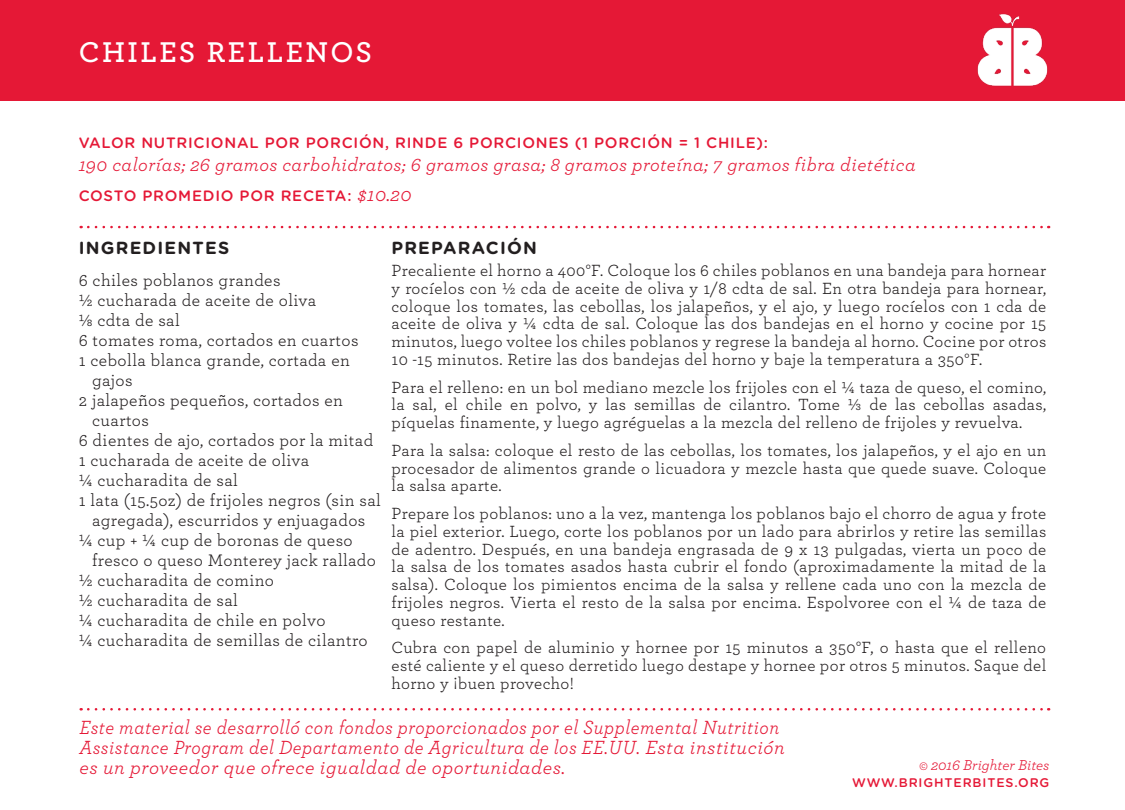
<style>
.page{position:relative;width:1125px;height:810px;background:#fff}
.page>*{position:absolute;margin:0;border:0;box-sizing:border-box;transform-origin:0 0}
.t1{font:600 30px "Archer";letter-spacing:.08em;color:#fff}
.t2{font:italic 20px/20px "Archer";letter-spacing:.03em;color:#e51836;scale:.93 1}
.t3{font:italic 19.25px "Archer";letter-spacing:.025em;color:#e51836}
.t4{font:17.5px "Archer";letter-spacing:.025em;color:#231f20}
.t5{font:700 17.5px "Gotham Rounded";letter-spacing:.07em;color:#231f20}
.t6{font:17px/17.8px "Archer";letter-spacing:.025em;color:#231f20;text-align:justify}
.t7{font:500 15px "Gotham Rounded";letter-spacing:.05em;color:#e51836}
.t8{font:italic 15px "Archer";color:#e51836}
.t9{font:500 12.5px "Gotham Rounded";letter-spacing:.07em;color:#e51836}
.s1{font-family:"Archer";font-weight:400;font-style:italic;font-size:20px}
</style>
<div class="page">
<div style="left:0;top:0;width:1125px;height:101px;background:#e51836"></div>
<svg style="left:88px;top:226px;width:961px;height:2px"></svg>
<svg style="left:88px;top:708px;width:961px;height:3px"></svg>
<img style="left:977px;top:14px;width:71px;height:72px">
<p class="t1" style="left:79px;top:29px;width:295px">CHILES RELLENOS</p>
<p class="t7" style="left:79px;top:132px;width:691px">VALOR NUTRICIONAL POR PORCIÓN, RINDE 6 PORCIONES (1 PORCIÓN = 1 CHILE):</p>
<p class="t3" style="left:79px;top:150px;width:839px">190 calorías; 26 gramos carbohidratos; 6 gramos grasa; 8 gramos proteína; 7 gramos fibra dietética</p>
<p class="t7" style="left:79px;top:185px;width:335px">COSTO PROMEDIO POR RECETA: <span class="s1">$10.20</span></p>
<p class="t5" style="left:79px;top:235px;width:152px">INGREDIENTES</p>
<p class="t4" style="left:79px;top:268px;width:203px">6 chiles poblanos grandes</p>
<p class="t4" style="left:79px;top:288px;width:239px">½ cucharada de aceite de oliva</p>
<p class="t4" style="left:79px;top:308px;width:103px">⅛ cdta de sal</p>
<p class="t4" style="left:79px;top:328px;width:281px">6 tomates roma, cortados en cuartos</p>
<p class="t4" style="left:79px;top:348px;width:273px">1 cebolla blanca grande, cortada en</p>
<p class="t4" style="left:92px;top:368px;width:42px">gajos</p>
<p class="t4" style="left:79px;top:388px;width:266px">2 jalapeños pequeños, cortados en</p>
<p class="t4" style="left:92px;top:408px;width:58px">cuartos</p>
<p class="t4" style="left:79px;top:428px;width:296px">6 dientes de ajo, cortados por la mitad</p>
<p class="t4" style="left:79px;top:448px;width:232px">1 cucharada de aceite de oliva</p>
<p class="t4" style="left:79px;top:468px;width:161px">¼ cucharadita de sal</p>
<p class="t4" style="left:79px;top:488px;width:304px">1 lata (15.5oz) de frijoles negros (sin sal</p>
<p class="t4" style="left:92px;top:508px;width:275px">agregada), escurridos y enjuagados</p>
<p class="t4" style="left:79px;top:528px;width:275px">¼ cup + ¼ cup de boronas de queso</p>
<p class="t4" style="left:92px;top:548px;width:285px">fresco o queso Monterey jack rallado</p>
<p class="t4" style="left:79px;top:568px;width:197px">½ cucharadita de comino</p>
<p class="t4" style="left:79px;top:588px;width:161px">½ cucharadita de sal</p>
<p class="t4" style="left:79px;top:608px;width:248px">¼ cucharadita de chile en polvo</p>
<p class="t4" style="left:79px;top:628px;width:291px">¼ cucharadita de semillas de cilantro</p>
<p class="t5" style="left:392px;top:235px;width:147px">PREPARACIÓN</p>
<p class="t6" style="left:392px;top:261px;width:656px">Precaliente el horno a 400°F. Coloque los 6 chiles poblanos en una bandeja para hornear y rocíelos con ½ cda de aceite de oliva y 1/8 cdta de sal. En otra bandeja para hornear, coloque los tomates, las cebollas, los jalapeños, y el ajo, y luego rocíelos con 1 cda de aceite de oliva y ¼ cdta de sal. Coloque las dos bandejas en el horno y cocine por 15 minutos, luego voltee los chiles poblanos y regrese la bandeja al horno. Cocine por otros 10 -15 minutos. Retire las dos bandejas del horno y baje la temperatura a 350°F.</p>
<p class="t6" style="left:392px;top:377px;width:656px">Para el relleno: en un bol mediano mezcle los frijoles con el ¼ taza de queso, el comino, la sal, el chile en polvo, y las semillas de cilantro. Tome ⅓ de las cebollas asadas, píquelas finamente, y luego agréguelas a la mezcla del relleno de frijoles y revuelva.</p>
<p class="t6" style="left:392px;top:441px;width:656px">Para la salsa: coloque el resto de las cebollas, los tomates, los jalapeños, y el ajo en un procesador de alimentos grande o licuadora y mezcle hasta que quede suave. Coloque la salsa aparte.</p>
<p class="t6" style="left:392px;top:504px;width:656px">Prepare los poblanos: uno a la vez, mantenga los poblanos bajo el chorro de agua y frote la piel exterior. Luego, corte los poblanos por un lado para abrirlos y retire las semillas de adentro. Después, en una bandeja engrasada de 9 x 13 pulgadas, vierta un poco de la salsa de los tomates asados hasta cubrir el fondo (aproximadamente la mitad de la salsa). Coloque los pimientos encima de la salsa y rellene cada uno con la mezcla de frijoles negros. Vierta el resto de la salsa por encima. Espolvoree con el ¼ de taza de queso restante.</p>
<p class="t6" style="left:392px;top:638px;width:656px">Cubra con papel de aluminio y hornee por 15 minutos a 350°F, o hasta que el relleno esté caliente y el queso derretido luego destape y hornee por otros 5 minutos. Saque del horno y ¡buen provecho!</p>
<p class="t2" style="left:79px;top:716px;width:760px">Este material se desarrolló con fondos proporcionados por el Supplemental Nutrition<br>Assistance Program del Departamento de Agricultura de los EE.UU. Esta institución es un proveedor que ofrece igualdad de oportunidades.</p>
<p class="t8" style="left:919px;top:754px;width:132px">© 2016 Brighter Bites</p>
<p class="t9" style="left:852px;top:774px;width:199px">WWW.BRIGHTERBITES.ORG</p>
</div>
